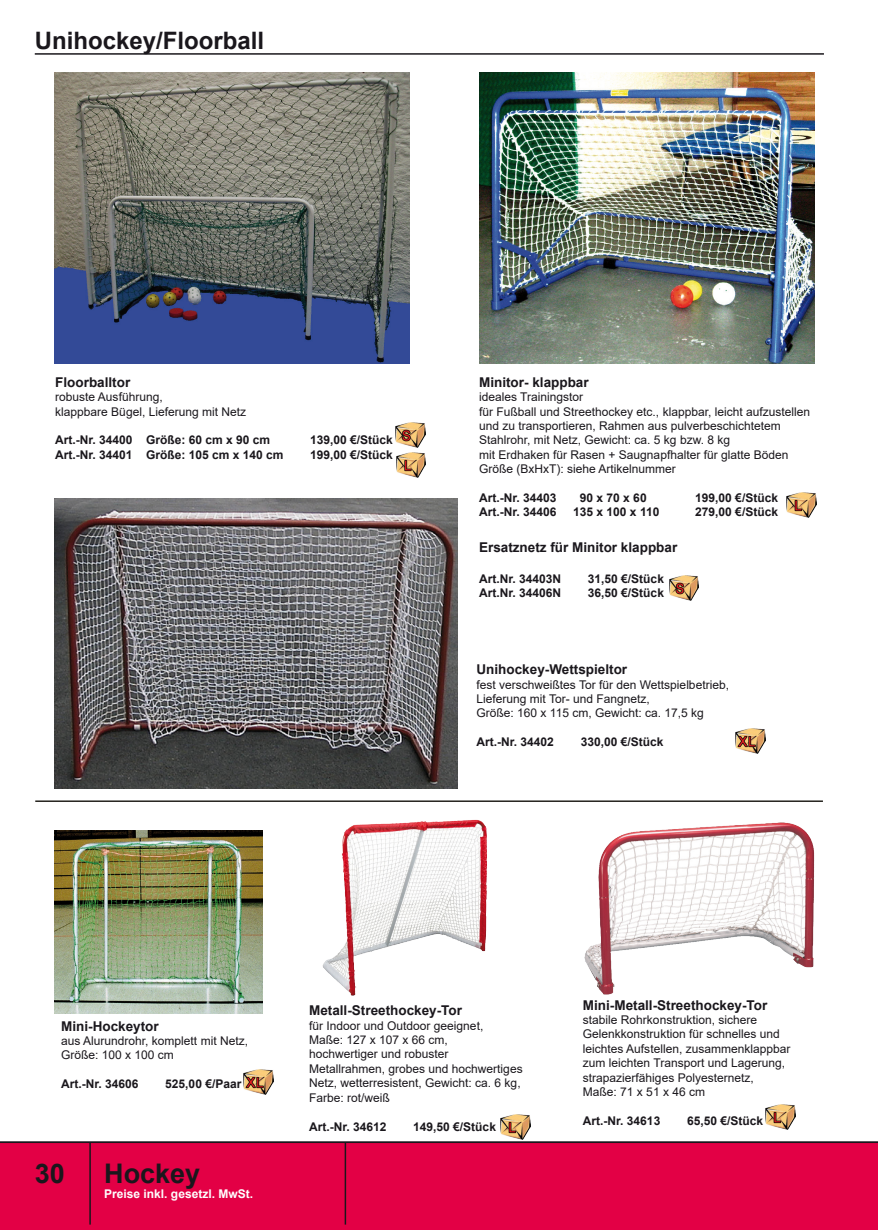
<style>
.page{position:relative;width:878px;height:1231px;background:#fff}
.page>*{position:absolute;margin:0;border:0;box-sizing:border-box;transform-origin:0 0}
.t1{font:700 27px "Arial";color:#1a171c}
.t2{font:700 24px "Arial";color:#1a171c}
.t3{font:700 13.5px "Arial";color:#1a171c}
.t4{font:12px/14.4px "Arial";color:#1a171c}
.t5{font:700 12px "Arial";color:#1a171c}
.t6{font:700 12px "Arial";color:#fefefe}
</style>
<div class="page">
<div style="left:0;top:1142px;width:877px;height:88px;background:#e30045"></div>
<hr style="left:35px;top:53px;width:788px;height:2px;background:#1a171c">
<hr style="left:89px;top:1142px;width:2px;height:82px;background:#1a171c">
<hr style="left:344px;top:1142px;width:2px;height:82px;background:#1a171c">
<hr style="left:0;top:1141px;width:877px;height:1px;background:#1a171c">
<img style="left:54px;top:73px;width:356px;height:290px">
<img style="left:479px;top:73px;width:335px;height:290px">
<img style="left:54px;top:498px;width:403px;height:290px">
<svg style="left:35px;top:800px;width:787px;height:2px;background:#595854"></svg>
<img style="left:396px;top:452px;width:30px;height:25px">
<img style="left:395px;top:422px;width:30px;height:26px">
<img style="left:786px;top:492px;width:30px;height:25px">
<img style="left:669px;top:575px;width:29px;height:25px">
<img style="left:54px;top:830px;width:208px;height:183px">
<img style="left:243px;top:1069px;width:30px;height:25px">
<img style="left:500px;top:1114px;width:30px;height:25px">
<img style="left:765px;top:1104px;width:30px;height:25px">
<img style="left:584px;top:822px;width:231px;height:173px">
<img style="left:322px;top:819px;width:165px;height:177px">
<img style="left:735px;top:728px;width:30px;height:25px">
<p class="t2" style="left:35px;top:24px;width:231px">Unihockey/Floorball</p>
<p class="t3" style="left:55px;top:372px;width:77px">Floorballtor</p>
<p class="t4" style="left:55px;top:389px;width:109px">robuste Ausführung,</p>
<p class="t4" style="left:55px;top:404px;width:192px">klappbare Bügel, Lieferung mit Netz</p>
<p class="t5" style="left:55px;top:431px;width:216px">Art.-Nr. 34400 Größe: 60 cm x 90 cm</p>
<p class="t5" style="left:310px;top:431px;width:84px">139,00 €/Stück</p>
<p class="t5" style="left:55px;top:446px;width:230px">Art.-Nr. 34401 Größe: 105 cm x 140 cm</p>
<p class="t5" style="left:310px;top:446px;width:84px">199,00 €/Stück</p>
<p class="t3" style="left:479px;top:372px;width:111px">Minitor- klappbar</p>
<p class="t4" style="left:479px;top:389px;width:106px">ideales Trainingstor</p>
<p class="t4" style="left:479px;top:404px;width:332px">für Fußball und Streethockey etc., klappbar, leicht aufzustellen</p>
<p class="t4" style="left:479px;top:418px;width:303px">und zu transportieren, Rahmen aus pulverbeschichtetem</p>
<p class="t4" style="left:479px;top:433px;width:252px">Stahlrohr, mit Netz, Gewicht: ca. 5 kg bzw. 8 kg</p>
<p class="t4" style="left:479px;top:447px;width:311px">mit Erdhaken für Rasen + Saugnapfhalter für glatte Böden</p>
<p class="t4" style="left:479px;top:461px;width:198px">Größe (BxHxT): siehe Artikelnummer</p>
<p class="t5" style="left:479px;top:489px;width:79px">Art.-Nr. 34403</p>
<p class="t5" style="left:580px;top:489px;width:68px">90 x 70 x 60</p>
<p class="t5" style="left:695px;top:489px;width:84px">199,00 €/Stück</p>
<p class="t5" style="left:479px;top:503px;width:79px">Art.-Nr. 34406</p>
<p class="t5" style="left:573px;top:503px;width:88px">135 x 100 x 110</p>
<p class="t5" style="left:695px;top:503px;width:84px">279,00 €/Stück</p>
<p class="t3" style="left:479px;top:538px;width:200px">Ersatznetz für Minitor klappbar</p>
<p class="t5" style="left:479px;top:570px;width:84px">Art.Nr. 34403N</p>
<p class="t5" style="left:588px;top:570px;width:78px">31,50 €/Stück</p>
<p class="t5" style="left:479px;top:584px;width:84px">Art.Nr. 34406N</p>
<p class="t5" style="left:588px;top:584px;width:78px">36,50 €/Stück</p>
<p class="t3" style="left:476px;top:660px;width:152px">Unihockey-Wettspieltor</p>
<p class="t4" style="left:476px;top:677px;width:254px">fest verschweißtes Tor für den Wettspielbetrieb,</p>
<p class="t4" style="left:476px;top:691px;width:175px">Lieferung mit Tor- und Fangnetz,</p>
<p class="t4" style="left:476px;top:706px;width:229px">Größe: 160 x 115 cm, Gewicht: ca. 17,5 kg</p>
<p class="t5" style="left:476px;top:733px;width:79px">Art.-Nr. 34402</p>
<p class="t5" style="left:580px;top:733px;width:84px">330,00 €/Stück</p>
<p class="t3" style="left:61px;top:1016px;width:99px">Mini-Hockeytor</p>
<p class="t4" style="left:61px;top:1033px;width:188px">aus Alurundrohr, komplett mit Netz,</p>
<p class="t4" style="left:61px;top:1047px;width:114px">Größe: 100 x 100 cm</p>
<p class="t5" style="left:61px;top:1075px;width:79px">Art.-Nr. 34606</p>
<p class="t5" style="left:165px;top:1075px;width:78px">525,00 €/Paar</p>
<h1 class="t1" style="left:35px;top:1154px;width:32px">30</h1>
<h1 class="t1" style="left:104px;top:1154px;width:98px">Hockey</h1>
<p class="t6" style="left:104px;top:1184px;width:150px">Preise inkl. gesetzl. MwSt.</p>
<p class="t3" style="left:309px;top:1000px;width:154px">Metall-Streethockey-Tor</p>
<p class="t4" style="left:309px;top:1018px;width:176px">für Indoor und Outdoor geeignet,</p>
<p class="t4" style="left:309px;top:1032px;width:140px">Maße: 127 x 107 x 66 cm,</p>
<p class="t4" style="left:309px;top:1046px;width:215px">hochwertiger und robuster<br>Metallrahmen, grobes und hochwertiges<br>Netz, wetterresistent, Gewicht: ca. 6 kg,</p>
<p class="t4" style="left:309px;top:1090px;width:82px">Farbe: rot/weiß</p>
<p class="t5" style="left:309px;top:1117px;width:79px">Art.-Nr. 34612</p>
<p class="t5" style="left:413px;top:1117px;width:84px">149,50 €/Stück</p>
<p class="t3" style="left:583px;top:995px;width:186px">Mini-Metall-Streethockey-Tor</p>
<p class="t4" style="left:583px;top:1012px;width:176px">stabile Rohrkonstruktion, sichere</p>
<p class="t4" style="left:583px;top:1026px;width:198px">Gelenkkonstruktion für schnelles und</p>
<p class="t4" style="left:583px;top:1041px;width:209px">leichtes Aufstellen, zusammenklappbar</p>
<p class="t4" style="left:583px;top:1055px;width:204px">zum leichten Transport und Lagerung,</p>
<p class="t4" style="left:583px;top:1070px;width:172px">strapazierfähiges Polyesternetz,</p>
<p class="t4" style="left:583px;top:1084px;width:124px">Maße: 71 x 51 x 46 cm</p>
<p class="t5" style="left:583px;top:1112px;width:79px">Art.-Nr. 34613</p>
<p class="t5" style="left:687px;top:1112px;width:78px">65,50 €/Stück</p>
</div>
